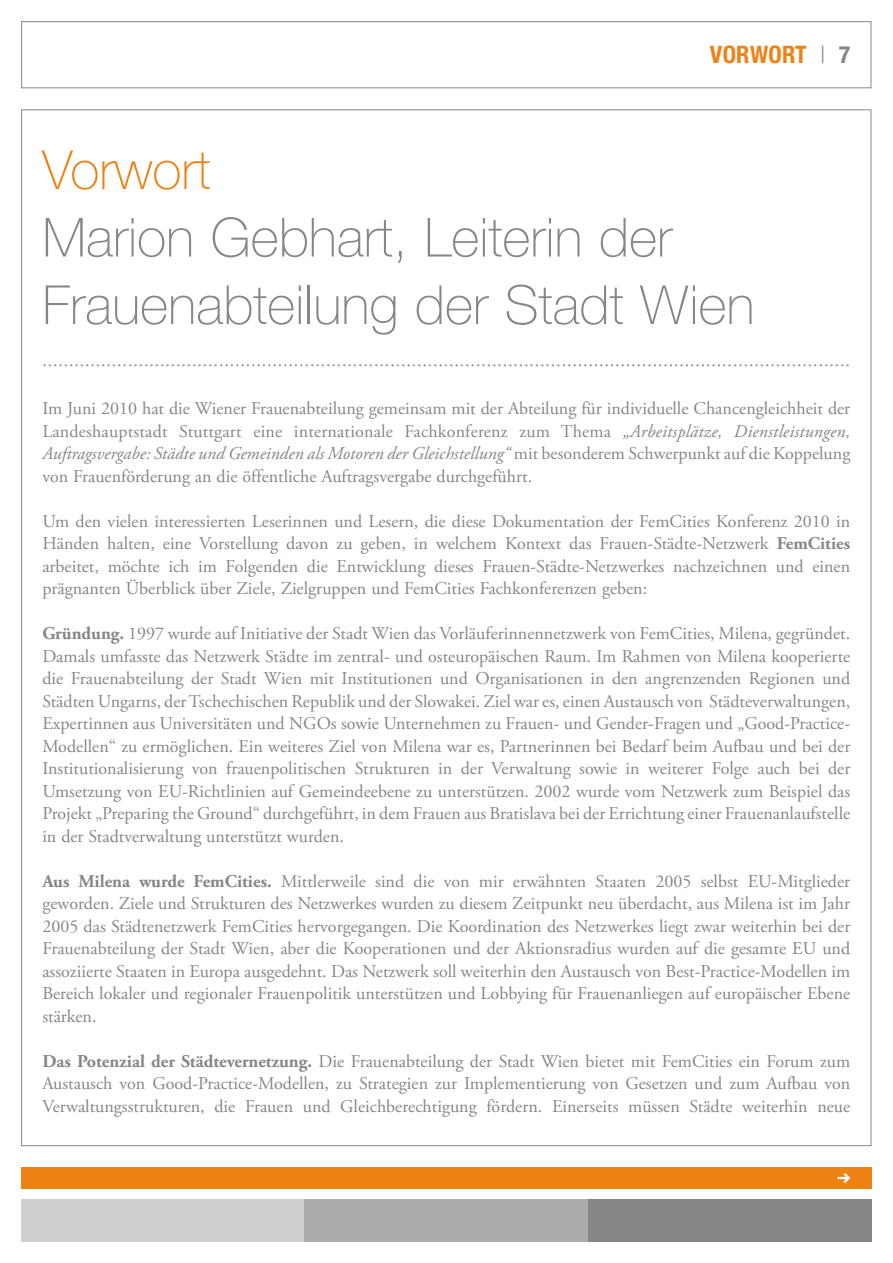
<style>
.page{position:relative;width:893px;height:1263px;background:#fff}
.page>*{position:absolute;margin:0;border:0;box-sizing:border-box;transform-origin:0 0}
.t1{font:100 54px/67.5px "Helvetica Neue LT Com";color:#868689}
.t2{font:100 54px "Helvetica Neue LT Com";color:#ef8214}
.t3{font:700 condensed 24px "Helvetica Neue LT Com";color:#ef8214}
.t4{font:21px "Klavika Bold Arrows";color:#fff}
.t5{font:18px/22.5px "Adobe Garamond Pro";color:#868689;text-align:justify}
.s1{font-weight:300;color:#868689}
.s2{color:#868689}
.s3{font-style:italic}
.s4{font-weight:700}
</style>
<div class="page">
<div style="left:21px;top:1167px;width:851px;height:21px;background:#ef8214"></div>
<div style="left:21px;top:1199px;width:284px;height:43px;background:#cfcfd0"></div>
<div style="left:305px;top:1199px;width:283px;height:43px;background:#abaaac"></div>
<div style="left:588px;top:1199px;width:284px;height:43px;background:#868689"></div>
<div style="left:21px;top:21px;width:850px;height:67px;border:1px solid #868689"></div>
<h2 class="t3" style="left:710px;top:40px;width:142px">VORWORT <span class="s1">|</span> <span class="s2">7</span></h2>
<h1 class="t2" style="left:42px;top:138px;width:170px">Vorwort</h1>
<h1 class="t1" style="left:42px;top:203px;width:714px">Marion Gebhart, Leiterin der<br>Frauenabteilung der Stadt Wien</h1>
<p class="t5" style="left:42px;top:353px;width:809px">·······················································································································································</p>
<p class="t5" style="left:42px;top:398px;width:809px">Im Juni 2010 hat die Wiener Frauenabteilung gemeinsam mit der Abteilung für individuelle Chancengleichheit der Landeshauptstadt Stuttgart eine internationale Fachkonferenz zum Thema <span class="s3">„Arbeitsplätze, Dienstleistungen, Auftragsvergabe: Städte und Gemeinden als Motoren der Gleichstellung“</span> mit besonderem Schwerpunkt auf die Koppelung von Frauenförderung an die öffentliche Auftragsvergabe durchgeführt.</p>
<p class="t5" style="left:42px;top:510px;width:809px">Um den vielen interessierten Leserinnen und Lesern, die diese Dokumentation der FemCities Konferenz 2010 in Händen halten, eine Vorstellung davon zu geben, in welchem Kontext das Frauen-Städte-Netzwerk <span class="s4">FemCities </span>arbeitet, möchte ich im Folgenden die Entwicklung dieses Frauen-Städte-Netzwerkes nachzeichnen und einen prägnanten Überblick über Ziele, Zielgruppen und FemCities Fachkonferenzen geben:</p>
<p class="t5" style="left:42px;top:623px;width:809px"><span class="s4">Gründung.</span> 1997 wurde auf Initiative der Stadt Wien das Vorläuferinnennetzwerk von FemCities, Milena, gegründet.<br>Damals umfasste das Netzwerk Städte im zentral- und osteuropäischen Raum. Im Rahmen von Milena kooperierte die Frauenabteilung der Stadt Wien mit Institutionen und Organisationen in den angrenzenden Regionen und Städten Ungarns, der Tschechischen Republik und der Slowakei. Ziel war es, einen Austausch von Städteverwaltungen, Expertinnen aus Universitäten und NGOs sowie Unternehmen zu Frauen- und Gender-Fragen und „Good-Practice-Modellen“ zu ermöglichen. Ein weiteres Ziel von Milena war es, Partnerinnen bei Bedarf beim Aufbau und bei der Institutionalisierung von frauenpolitischen Strukturen in der Verwaltung sowie in weiterer Folge auch bei der Umsetzung von EU-Richtlinien auf Gemeindeebene zu unterstützen. 2002 wurde vom Netzwerk zum Beispiel das Projekt „Preparing the Ground“ durchgeführt, in dem Frauen aus Bratislava bei der Errichtung einer Frauenanlaufstelle in der Stadtverwaltung unterstützt wurden.</p>
<p class="t5" style="left:42px;top:870px;width:809px"><span class="s4">Aus Milena wurde FemCities.</span> Mittlerweile sind die von mir erwähnten Staaten 2005 selbst EU-Mitglieder geworden. Ziele und Strukturen des Netzwerkes wurden zu diesem Zeitpunkt neu überdacht, aus Milena ist im Jahr 2005 das Städtenetzwerk FemCities hervorgegangen. Die Koordination des Netzwerkes liegt zwar weiterhin bei der Frauenabteilung der Stadt Wien, aber die Kooperationen und der Aktionsradius wurden auf die gesamte EU und assoziierte Staaten in Europa ausgedehnt. Das Netzwerk soll weiterhin den Austausch von Best-Practice-Modellen im Bereich lokaler und regionaler Frauenpolitik unterstützen und Lobbying für Frauenanliegen auf europäischer Ebene stärken.</p>
<p class="t5" style="left:42px;top:1050px;width:809px"><span class="s4">Das Potenzial der Städtevernetzung.</span> Die Frauenabteilung der Stadt Wien bietet mit FemCities ein Forum zum Austausch von Good-Practice-Modellen, zu Strategien zur Implementierung von Gesetzen und zum Aufbau von Verwaltungsstrukturen, die Frauen und Gleichberechtigung fördern. Einerseits müssen Städte weiterhin neue</p>
<p class="t4" style="left:837px;top:1167px;width:16px">b</p>
</div>
